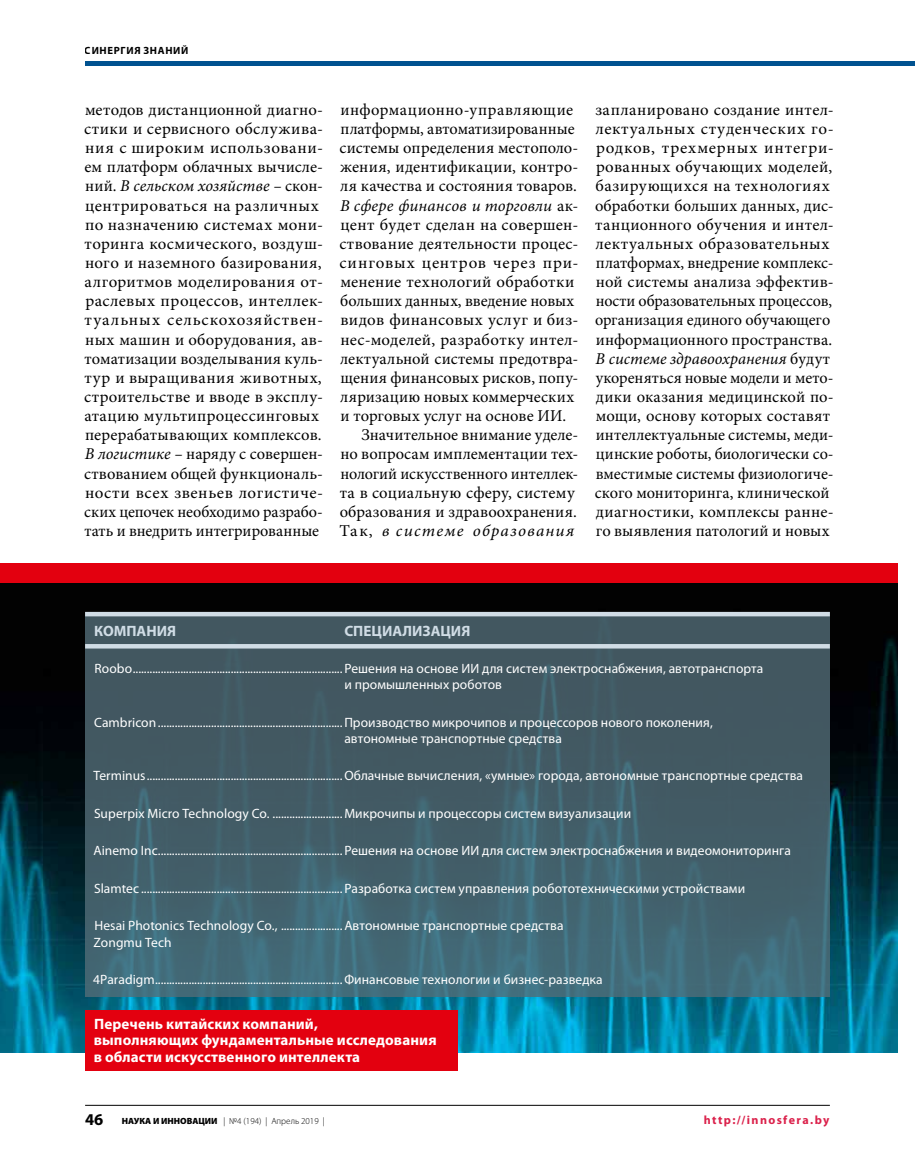
<style>
.page{position:relative;width:915px;height:1170px;background:#fff}
.page>*{position:absolute;margin:0;border:0;box-sizing:border-box;transform-origin:0 0}
.t1{font:16.5px/19.2px "Minion Pro";letter-spacing:.015em;color:#000}
.t2{font:16.5px "Minion Pro";letter-spacing:-.005em;color:#000}
.t3{font:italic 16.5px "Minion Pro";letter-spacing:.015em;color:#000}
.t4{font:16.5px "Minion Pro";letter-spacing:.05em;color:#000}
.t5{font:italic 16.5px "Minion Pro";letter-spacing:.075em;color:#000}
.t6{font:700 15px/16.5px "Myriad Pro";letter-spacing:.01em;color:#fff}
.t7{font:700 15px "Myriad Pro";color:#d0dce5}
.t8{font:13.5px/16.2px "Myriad Pro";letter-spacing:.005em;color:#fff}
.t9{font:700 12px "Myriad Pro";letter-spacing:.115em;color:#db214b}
.t10{font:700 10.5px "Myriad Pro";letter-spacing:.065em;color:#000}
.t11{font:300 9px "Myriad Pro";color:#000}
.s1{font-style:italic}
.s2{font-style:normal}
.s3{font-weight:700;font-size:16.5px}
.s4{font-weight:900}
</style>
<div class="page">
<img style="left:0;top:582px;width:897px;height:470px">
<svg style="left:85px;top:616px;width:744px;height:380px;background:#425f6a"></svg>
<hr style="left:85px;top:612px;width:744px;height:4px;background:#d0dce5">
<hr style="left:85px;top:644px;width:744px;height:4px;background:#d0dce5">
<div style="left:0;top:563px;width:897px;height:19px;background:#e3000f"></div>
<div style="left:85px;top:1009px;width:372px;height:60px;background:#e3000f"></div>
<hr style="left:85px;top:61px;width:829px;height:4px;background:#005290">
<hr style="left:85px;top:1104px;width:744px;height:1px;background:#000">
<p class="t10" style="left:85px;top:44px;width:105px">СИНЕРГИЯ ЗНАНИЙ</p>
<p class="t1" style="left:84px;top:100px;width:240px">методов дистанционной диагно&shy;стики и сервисного обслужива&shy;ния с широким использовани&shy;ем платформ облачных вычисле&shy;ний. <span class="s1">В сельском хозяйстве –</span> скон&shy;центрироваться на различных по назначению системах мони&shy;торинга космического, воздуш&shy;ного и наземного базирования, алгоритмов моделирования от&shy;раслевых процессов, интеллек&shy;туальных сельскохозяйствен&shy;ных машин и оборудования, ав&shy;томатизации возделывания куль&shy;тур и выращивания животных, строительстве и вводе в эксплу&shy;атацию мультипроцессинговых перерабатывающих комплексов.<br><span class="s1">В логистике –</span> наряду с совершен&shy;ствованием общей функциональ&shy;ности всех звеньев логистиче&shy;ских цепочек необходимо разрабо&shy;тать и внедрить интегрированные</p>
<p class="t1" style="left:340px;top:100px;width:234px">информационно-управляющие</p>
<p class="t1" style="left:340px;top:119px;width:235px">платформы, автоматизированные</p>
<p class="t1" style="left:339px;top:138px;width:240px">системы определения местополо-</p>
<p class="t1" style="left:340px;top:157px;width:240px">жения, идентификации, контро-</p>
<p class="t1" style="left:340px;top:177px;width:238px">ля качества и состояния товаров.</p>
<p class="t3" style="left:340px;top:194px;width:240px">В сфере финансов и торговли <span class="s2">ак-</span></p>
<p class="t1" style="left:340px;top:215px;width:239px">цент будет сделан на совершен-</p>
<p class="t1" style="left:339px;top:234px;width:240px">ствование деятельности процес-</p>
<p class="t4" style="left:339px;top:252px;width:240px">синговых центров через при-</p>
<p class="t1" style="left:340px;top:272px;width:235px">менение технологий обработки</p>
<p class="t1" style="left:340px;top:291px;width:235px">больших данных, введение новых</p>
<p class="t1" style="left:340px;top:310px;width:239px">видов финансовых услуг и биз-</p>
<p class="t1" style="left:340px;top:330px;width:239px">нес-моделей, разработку интел-</p>
<p class="t1" style="left:340px;top:349px;width:239px">лектуальной системы предотвра-</p>
<p class="t2" style="left:340px;top:366px;width:239px">щения финансовых рисков, попу-</p>
<p class="t1" style="left:340px;top:387px;width:235px">ляризацию новых коммерческих</p>
<p class="t1" style="left:340px;top:406px;width:227px">и торговых услуг на основе ИИ.</p>
<p class="t1" style="left:361px;top:425px;width:218px">Значительное внимание уделе-</p>
<p class="t1" style="left:340px;top:444px;width:239px">но вопросам имплементации тех-</p>
<p class="t1" style="left:340px;top:464px;width:239px">нологий искусственного интеллек-</p>
<p class="t1" style="left:340px;top:483px;width:236px">та в социальную сферу, систему</p>
<p class="t1" style="left:339px;top:502px;width:238px">образования и здравоохранения.</p>
<p class="t5" style="left:339px;top:519px;width:236px"><span class="s2">Так,</span> в системе образования</p>
<p class="t1" style="left:594px;top:100px;width:240px">запланировано создание интел&shy;лектуальных студенческих го&shy;родков, трехмерных интегри&shy;рованных обучающих моделей, базирующихся на технологиях обработки больших данных, дис&shy;танционного обучения и интел&shy;лектуальных образовательных платформах, внедрение комплекс&shy;ной системы анализа эффектив&shy;ности образовательных процессов, организация единого обучающего информационного пространства.<br><span class="s1">В системе здравоохранения</span> будут укореняться новые модели и мето&shy;дики оказания медицинской по&shy;мощи, основу которых составят интеллектуальные системы, меди&shy;цинские роботы, биологически со&shy;вместимые системы физиологиче&shy;ского мониторинга, клинической диагностики, комплексы ранне&shy;го выявления патологий и новых</p>
<p class="t7" style="left:94px;top:622px;width:83px">КОМПАНИЯ</p>
<p class="t7" style="left:344px;top:622px;width:127px">СПЕЦИАЛИЗАЦИЯ</p>
<p class="t8" style="left:344px;top:660px;width:420px;text-indent:-250px">Roobo...........................................................................Решения на основе ИИ для систем электроснабжения, автотранспорта и промышленных роботов</p>
<p class="t8" style="left:344px;top:714px;width:370px;text-indent:-250px">Cambricon..................................................................Производство микрочипов и процессоров нового поколения, автономные транспортные средства</p>
<p class="t8" style="left:93px;top:768px;width:711px">Terminus......................................................................Облачные вычисления, «умные» города, автономные транспортные средства</p>
<p class="t8" style="left:94px;top:805px;width:538px">Superpix Micro Technology Co. .........................Микрочипы и процессоры систем визуализации</p>
<p class="t8" style="left:93px;top:843px;width:698px">Ainemo Inc.................................................................. Решения на основе ИИ для систем электроснабжения и видеомониторинга</p>
<p class="t8" style="left:94px;top:880px;width:652px">Slamtec ........................................................................ Разработка систем управления робототехническими устройствами</p>
<p class="t8" style="left:93px;top:917px;width:471px">Hesai Photonics Technology Co., ......................Автономные транспортные средства<br>Zongmu Tech</p>
<p class="t8" style="left:93px;top:971px;width:511px">4Paradigm...................................................................Финансовые технологии и бизнес-разведка</p>
<p class="t6" style="left:94px;top:1015px;width:344px">Перечень китайских компаний,<br>выполняющих фундаментальные исследования в области искусственного интеллекта</p>
<p class="t11" style="left:85px;top:1116px;width:241px"><span class="s3">46</span> <span class="s4">НАУКА И ИННОВАЦИИ</span> | №4 (194) | Апрель 2019 |</p>
<p class="t9" style="left:703px;top:1113px;width:127px">http://innosfera.by</p>
</div>
